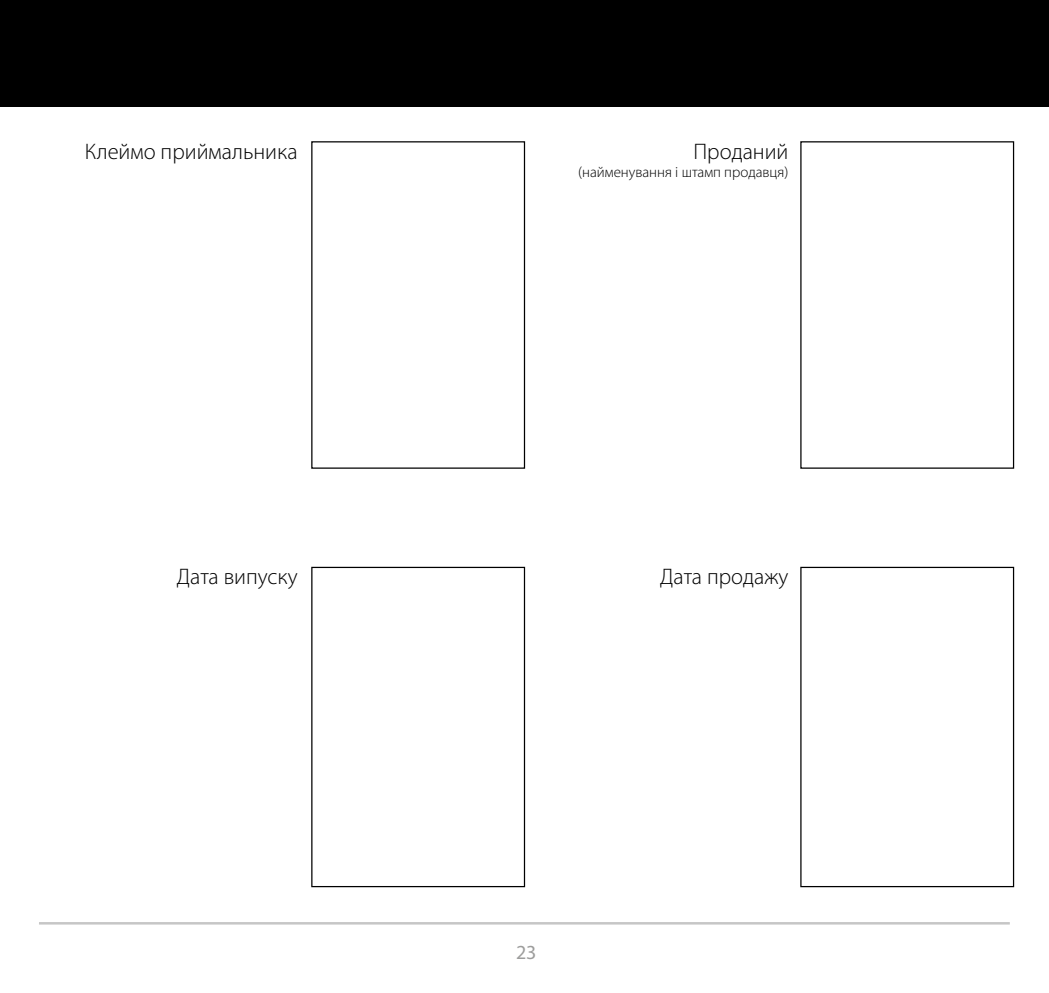
<style>
.page{position:relative;width:1049px;height:993px;background:#fff}
.page>*{position:absolute;margin:0;border:0;box-sizing:border-box;transform-origin:0 0}
.t1{font:300 22.5px "Myriad Pro";color:#000}
.t2{font:20px "Myriad Pro";color:#9d9d9c}
.t3{font:300 15px "Myriad Pro";color:#000}
</style>
<div class="page">
<hr style="left:39px;top:921px;width:971px;height:3px;background:#c6c6c6">
<div style="left:0;top:0;width:1049px;height:106px;background:#000"></div>
<div style="left:311px;top:141px;width:214px;height:327px;border:1px solid #000"></div>
<div style="left:800px;top:141px;width:214px;height:327px;border:1px solid #000"></div>
<div style="left:311px;top:566px;width:214px;height:320px;border:1px solid #000"></div>
<div style="left:800px;top:566px;width:214px;height:320px;border:1px solid #000"></div>
<p class="t1" style="left:85px;top:139px;width:214px">Клеймо приймальника</p>
<p class="t1" style="left:177px;top:564px;width:122px">Дата випуску</p>
<p class="t1" style="left:693px;top:139px;width:97px">Проданий</p>
<p class="t3" style="left:578px;top:163px;width:212px">(найменування і штамп продавця)</p>
<p class="t1" style="left:660px;top:564px;width:130px">Дата продажу</p>
<p class="t2" style="left:516px;top:939px;width:22px">23</p>
</div>
